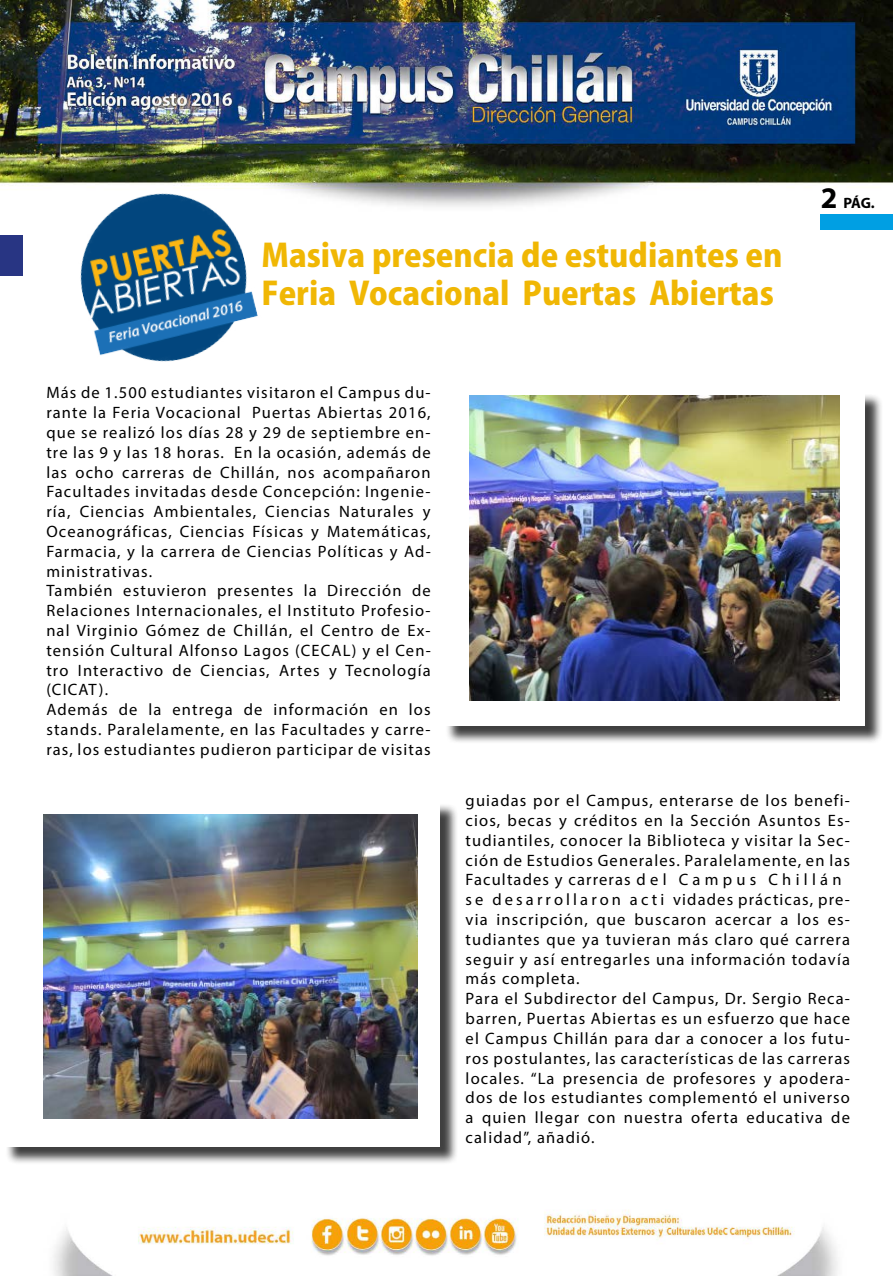
<style>
.page{position:relative;width:893px;height:1276px;background:#fff}
.page>*{position:absolute;margin:0;border:0;box-sizing:border-box;transform-origin:0 0}
.t1{font:800 31.5px/37.8px "Koz Go Pr 6 N";color:#f0b704}
.t2{font:16.5px/19.8px "Myriad Pro";letter-spacing:.07em;color:#000}
.t3{font:700 15px "Myriad Pro";color:#000}
.s1{font-size:30px}
</style>
<div class="page">
<img style="left:0;top:0;width:893px;height:1276px">
<div style="left:445px;top:394px;width:438px;height:350px;background:#000;opacity:.75"></div>
<div style="left:443px;top:391px;width:421px;height:334px;background:#fff"></div>
<img style="left:470px;top:396px;width:370px;height:305px">
<div style="left:5px;top:803px;width:454px;height:361px;background:#000;opacity:.75"></div>
<div style="left:3px;top:801px;width:437px;height:345px;background:#fff"></div>
<img style="left:43px;top:814px;width:374px;height:305px">
<div style="left:821px;top:214px;width:72px;height:15px;background:#009fe3"></div>
<div style="left:0;top:235px;width:23px;height:40px;background:#283583"></div>
<img style="left:55px;top:162px;width:238px;height:236px">
<h1 class="t1" style="left:261px;top:238px;width:522px">Masiva presencia de estudiantes en<br>Feria Vocacional Puertas Abiertas</h1>
<p class="t2" style="left:46px;top:383px;width:386px">Más de 1.500 estudiantes visitaron el Campus du&shy;rante la Feria Vocacional Puertas Abiertas 2016, que se realizó los días 28 y 29 de septiembre en&shy;tre las 9 y las 18 horas. En la ocasión, además de las ocho carreras de Chillán, nos acompañaron Facultades invitadas desde Concepción: Ingenie&shy;ría, Ciencias Ambientales, Ciencias Naturales y Oceanográficas, Ciencias Físicas y Matemáticas, Farmacia, y la carrera de Ciencias Políticas y Ad&shy;ministrativas.<br>También estuvieron presentes la Dirección de Relaciones Internacionales, el Instituto Profesio&shy;nal Virginio Gómez de Chillán, el Centro de Ex&shy;tensión Cultural Alfonso Lagos (CECAL) y el Cen&shy;tro Interactivo de Ciencias, Artes y Tecnología (CICAT).<br>Además de la entrega de información en los stands. Paralelamente, en las Facultades y carre&shy;ras, los estudiantes pudieron participar de visitas</p>
<p class="t3" style="left:821px;top:194px;width:56px"><span class="s1">2</span> PÁG.</p>
<p class="t2" style="left:466px;top:790px;width:386px">guiadas por el Campus, enterarse de los benefi&shy;cios, becas y créditos en la Sección Asuntos Es&shy;tudiantiles, conocer la Biblioteca y visitar la Sec&shy;ción de Estudios Generales. Paralelamente, en las Facultades y carreras d e l C a m p u s C h i l l á n se desarrollaron acti vidades prácticas, pre&shy;via inscripción, que buscaron acercar a los es&shy;tudiantes que ya tuvieran más claro qué carrera seguir y así entregarles una información todavía más completa.<br>Para el Subdirector del Campus, Dr. Sergio Reca&shy;barren, Puertas Abiertas es un esfuerzo que hace el Campus Chillán para dar a conocer a los futu&shy;ros postulantes, las características de las carreras locales. “La presencia de profesores y apodera&shy;dos de los estudiantes complementó el universo a quien llegar con nuestra oferta educativa de calidad”, añadió.</p>
</div>
